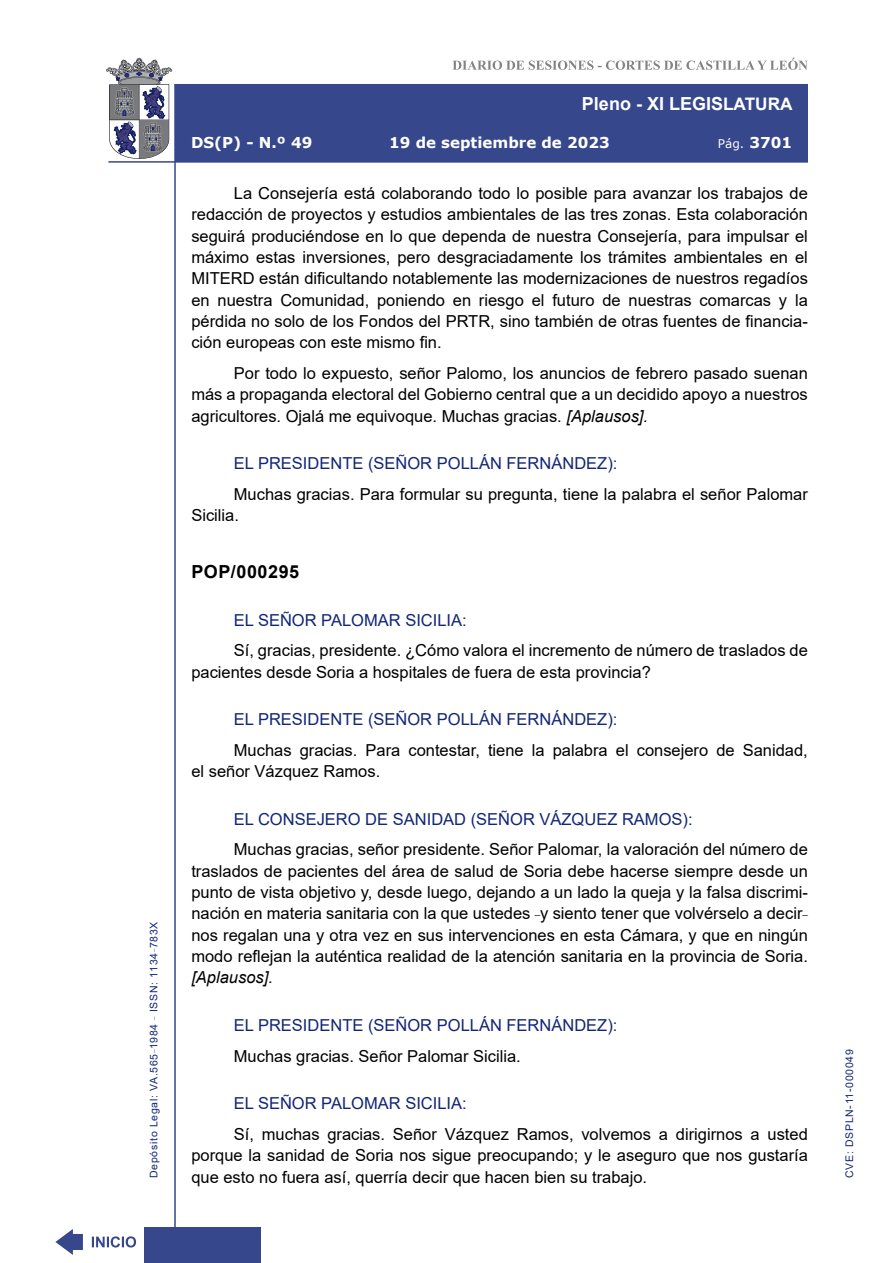
<style>
.page{position:relative;width:893px;height:1263px;background:#fff}
.page>*{position:absolute;margin:0;border:0;box-sizing:border-box;transform-origin:0 0}
.t1{font:700 18px "Arial";color:#fff}
.MarcadorSegundoNivel{font:700 18px "Arial";letter-spacing:.03em;color:#000}
.t2{font:16.5px/21.3px "Arial";color:#000;text-align:justify}
.Orador{font:16.5px "Arial";color:#122678}
.t3{font:700 15px "Verdana";color:#fff}
.t4{font:12px "Verdana";color:#fff}
.t5{font:10.5px "Arial";letter-spacing:.065em;color:#122678}
.s1{font-size:17.25px}
.s2{font-weight:700;font-size:15px}
.s3{font-style:italic}
</style>
<div class="page">
<svg style="left:452px;top:58px;width:356px;height:12px"></svg>
<hr style="left:174px;top:84px;width:2px;height:1179px;background:#36478c">
<div style="left:144px;top:1227px;width:117px;height:36px;background:#36478c"></div>
<div style="left:175px;top:84px;width:633px;height:78px;background:#36478c"></div>
<hr style="left:108px;top:161px;width:700px;height:2px;background:#36478c">
<svg style="left:92px;top:1236px;width:44px;height:11px"></svg>
<svg style="left:55px;top:1229px;width:28px;height:26px"></svg>
<svg style="left:106px;top:58px;width:66px;height:101px"></svg>
<p class="t5" style="left:146px;top:1178px;width:258px;rotate:-90deg">Depósito Legal: VA.565<sup>_</sup>1984 <sup>_</sup> ISSN: 1134<sup>_</sup>783X</p>
<p class="t1" style="left:582px;top:91px;width:212px">Pleno - XI LEGIS<span class="s1">LATURA</span></p>
<p class="t3" style="left:191px;top:132px;width:123px">DS(P) - N.º 49</p>
<p class="t3" style="left:389px;top:132px;width:222px">19 de septiembre de 2023</p>
<p class="t4" style="left:718px;top:135px;width:76px">Pág. <span class="s2">3701</span></p>
<p class="t2" style="left:191px;top:183px;width:618px;text-indent:43px">La Consejería está colaborando todo lo posible para avanzar los trabajos de redacción de proyectos y estudios ambientales de las tres zonas. Esta colaboración seguirá produciéndose en lo que dependa de nuestra Consejería, para impulsar el máximo estas inversiones, pero desgraciadamente los trámites ambientales en el MITERD están dificultando notablemente las modernizaciones de nuestros regadíos en nuestra Comunidad, poniendo en riesgo el futuro de nuestras comarcas y la pérdida no solo de los Fondos del PRTR, sino también de otras fuentes de financia&shy;ción europeas con este mismo fin.</p>
<p class="t2" style="left:191px;top:362px;width:618px;text-indent:43px">Por todo lo expuesto, señor Palomo, los anuncios de febrero pasado suenan más a propaganda electoral del Gobierno central que a un decidido apoyo a nuestros agricultores. Ojalá me equivoque. Muchas gracias. <span class="s3">[Aplausos].</span></p>
<p class="Orador" style="left:234px;top:452px;width:385px">EL PRESIDENTE (SEÑOR POLLÁN FERNÁNDEZ):</p>
<p class="t2" style="left:191px;top:483px;width:618px;text-indent:43px">Muchas gracias. Para formular su pregunta, tiene la palabra el señor Palomar<br>Sicilia.</p>
<p class="MarcadorSegundoNivel" style="left:191px;top:559px;width:109px">POP/000295</p>
<p class="Orador" style="left:234px;top:608px;width:234px">EL SEÑOR PALOMAR SICILIA:</p>
<p class="t2" style="left:191px;top:640px;width:618px;text-indent:43px">Sí, gracias, presidente. ¿Cómo valora el incremento de número de traslados de pacientes desde Soria a hospitales de fuera de esta provincia?</p>
<p class="Orador" style="left:234px;top:708px;width:385px">EL PRESIDENTE (SEÑOR POLLÁN FERNÁNDEZ):</p>
<p class="t2" style="left:191px;top:739px;width:618px;text-indent:43px">Muchas gracias. Para contestar, tiene la palabra el consejero de Sanidad, el señor Vázquez Ramos.</p>
<p class="Orador" style="left:234px;top:808px;width:460px">EL CONSEJERO DE SANIDAD (SEÑOR VÁZQUEZ RAMOS):</p>
<p class="t2" style="left:191px;top:839px;width:618px;text-indent:43px">Muchas gracias, señor presidente. Señor Palomar, la valoración del número de traslados de pacientes del área de salud de Soria debe hacerse siempre desde un punto de vista objetivo y, desde luego, dejando a un lado la queja y la falsa discrimi&shy;nación en materia sanitaria con la que ustedes <sup>_</sup>y siento tener que volvérselo a decir<sup>_ </sup>nos regalan una y otra vez en sus intervenciones en esta Cámara, y que en ningún modo reflejan la auténtica realidad de la atención sanitaria en la provincia de Soria. <span class="s3">[Aplausos].</span></p>
<p class="Orador" style="left:234px;top:1014px;width:385px">EL PRESIDENTE (SEÑOR POLLÁN FERNÁNDEZ):</p>
<p class="t2" style="left:234px;top:1045px;width:289px">Muchas gracias. Señor Palomar Sicilia.</p>
<p class="Orador" style="left:234px;top:1092px;width:234px">EL SEÑOR PALOMAR SICILIA:</p>
<p class="t2" style="left:191px;top:1123px;width:618px;text-indent:43px">Sí, muchas gracias. Señor Vázquez Ramos, volvemos a dirigirnos a usted porque la sanidad de Soria nos sigue preocupando; y le aseguro que nos gustaría que esto no fuera así, querría decir que hacen bien su trabajo.</p>
<p class="t5" style="left:842px;top:1178px;width:130px;rotate:-90deg">CVE: DSPLN-11-000049</p>
</div>
